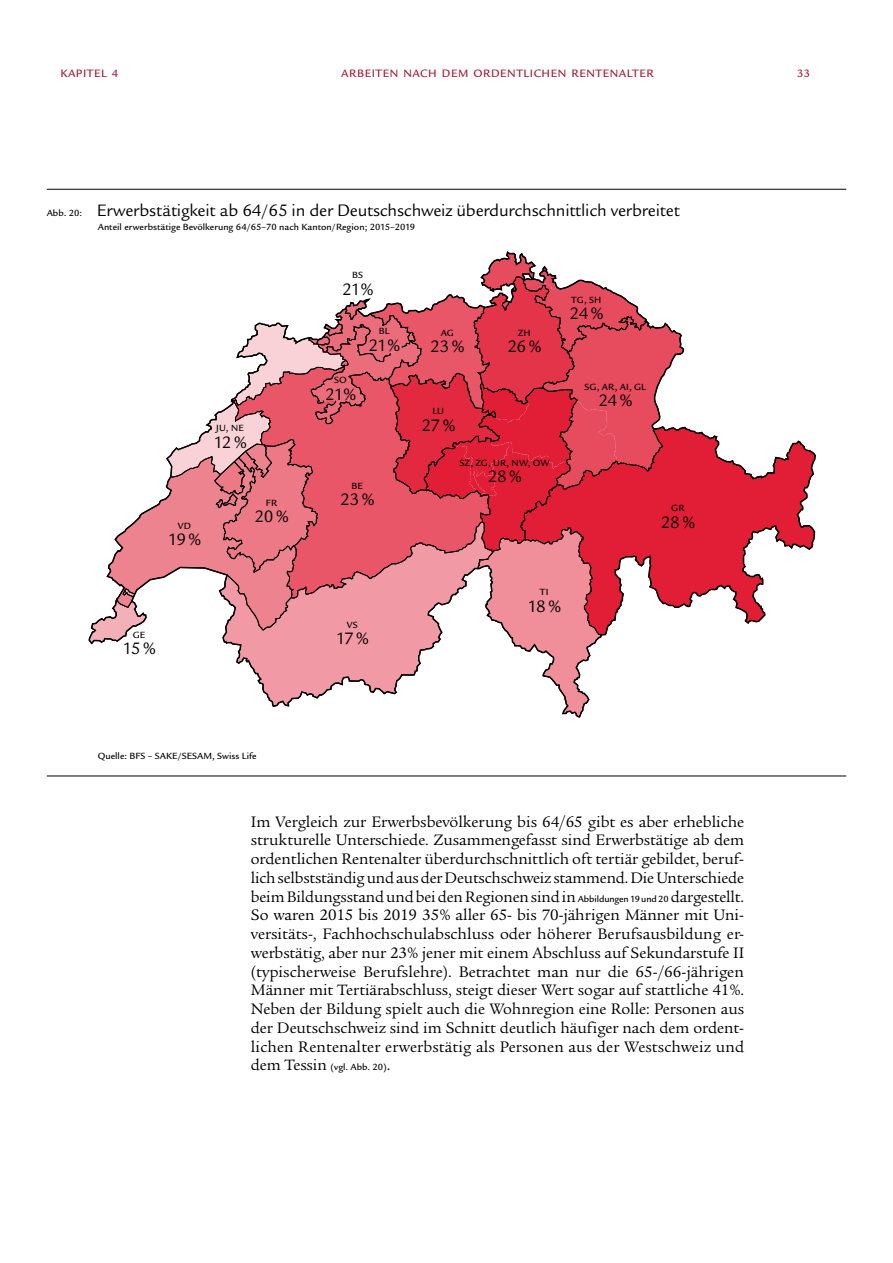
<style>
.page{position:relative;width:893px;height:1263px;background:#fff}
.page>*{position:absolute;margin:0;border:0;box-sizing:border-box;transform-origin:0 0}
.Diagramm_Titel{font:18px "Legacy Sans ITC Pro";letter-spacing:-.01em;color:#000}
.Copy_DE{font:16.5px/18.8px "Legacy Serif ITC Pro";letter-spacing:.01em;color:#000;text-align:justify}
.Navigation{font:500 11.7px "Legacy Sans ITC Pro";letter-spacing:.05em;color:#a11c36}
.Diagramm_Text_Quelle{font:500 9.75px "Legacy Sans ITC Pro";letter-spacing:.005em;color:#000}
.Copy_DE-2{font:500 9.75px "Legacy Sans ITC Pro";color:#000}
.Diagramm_Titel-2{font:500 9.75px "Legacy Sans ITC Pro";color:#000}
.s1{font-weight:500;font-size:9.75px}
.s2{font-family:"Legacy Sans ITC Pro";font-weight:500;font-size:9.75px}
.s3{font-family:"Legacy Serif ITC Pro";font-weight:400;font-size:16.5px}
</style>
<div class="page">
<hr style="left:47px;top:776px;width:799px;height:1px;background:#000">
<hr style="left:47px;top:189px;width:799px;height:1px;background:#000">
<svg style="left:684px;top:426px;width:132px;height:198px"></svg>
<svg style="left:89px;top:252px;width:595px;height:465px"></svg>
<p class="Navigation" style="left:60px;top:66px;width:59px">KAPITEL 4</p>
<p class="Navigation" style="left:341px;top:66px;width:314px">ARBEITEN NACH DEM ORDENTLICHEN RENTENALTER</p>
<p class="Navigation" style="left:797px;top:66px;width:15px">33</p>
<p class="Diagramm_Titel-2" style="left:47px;top:207px;width:37px">Abb. 20:</p>
<p class="Diagramm_Titel" style="left:162px;top:200px;width:519px">ätigkeit ab 64/65 in der Deutschschweiz überdurchschnittlich ve brei et</p>
<p class="Diagramm_Text_Quelle" style="left:262px;top:222px;width:155px">–70 nach Kanton/Region; 2015–2019</p>
<p class="Diagramm_Titel" style="left:47px;top:202px;width:621px"><span class="s1">Abb. 20:</span> Erwerbstätigkeit ab 64/65 in Deutschschweiz überdurchschnittlich verbreitet</p>
<p class="Diagramm_Text_Quelle" style="left:98px;top:222px;width:315px">Anteil erwerbstätige Bevölkerung 64/65-70 nach Kanton/Region; 2015-2019</p>
<p class="Diagramm_Text_Quelle" style="left:216px;top:422px;width:29px">JU, NE</p>
<p class="Diagramm_Titel" style="left:214px;top:432px;width:34px">12%</p>
<p class="Diagramm_Text_Quelle" style="left:178px;top:520px;width:15px">VD</p>
<p class="Diagramm_Titel" style="left:168px;top:529px;width:35px">19%</p>
<p class="Diagramm_Text_Quelle" style="left:266px;top:497px;width:13px">FR</p>
<p class="Diagramm_Titel" style="left:255px;top:506px;width:35px">20%</p>
<p class="Diagramm_Text_Quelle" style="left:133px;top:629px;width:14px">GE</p>
<p class="Diagramm_Titel" style="left:123px;top:638px;width:34px">15%</p>
<p class="Diagramm_Text_Quelle" style="left:352px;top:270px;width:13px">BS</p>
<p class="Diagramm_Titel" style="left:342px;top:279px;width:33px">21%</p>
<p class="Diagramm_Text_Quelle" style="left:334px;top:375px;width:14px">SO</p>
<p class="Diagramm_Titel" style="left:325px;top:384px;width:32px">21%</p>
<p class="Diagramm_Text_Quelle" style="left:379px;top:326px;width:12px">BL</p>
<p class="Diagramm_Titel" style="left:368px;top:335px;width:33px">21%</p>
<p class="Diagramm_Text_Quelle" style="left:351px;top:480px;width:13px">BE</p>
<p class="Diagramm_Titel" style="left:340px;top:489px;width:36px">23%</p>
<p class="Diagramm_Text_Quelle" style="left:441px;top:327px;width:15px">AG</p>
<p class="Diagramm_Titel" style="left:430px;top:336px;width:36px">23%</p>
<p class="Diagramm_Text_Quelle" style="left:432px;top:406px;width:13px">LU</p>
<p class="Diagramm_Titel" style="left:421px;top:415px;width:35px">27%</p>
<p class="Diagramm_Text_Quelle" style="left:518px;top:327px;width:14px">ZH</p>
<p class="Diagramm_Titel" style="left:507px;top:336px;width:35px">26%</p>
<p class="Diagramm_Text_Quelle" style="left:459px;top:457px;width:92px">SZ, ZG, UR, NW, OW</p>
<p class="Diagramm_Titel" style="left:488px;top:466px;width:35px">28%</p>
<p class="Diagramm_Text_Quelle" style="left:571px;top:294px;width:32px">TG, SH</p>
<p class="Diagramm_Titel" style="left:570px;top:303px;width:35px">24%</p>
<p class="Diagramm_Text_Quelle" style="left:584px;top:381px;width:63px">SG, AR, AI, GL</p>
<p class="Diagramm_Titel" style="left:598px;top:390px;width:35px">24%</p>
<p class="Diagramm_Text_Quelle" style="left:671px;top:503px;width:15px">GR</p>
<p class="Diagramm_Titel" style="left:661px;top:512px;width:35px">28%</p>
<p class="Diagramm_Text_Quelle" style="left:347px;top:619px;width:12px">VS</p>
<p class="Diagramm_Titel" style="left:336px;top:628px;width:34px">17%</p>
<p class="Diagramm_Text_Quelle" style="left:540px;top:586px;width:10px">TI</p>
<p class="Diagramm_Titel" style="left:528px;top:596px;width:35px">18%</p>
<p class="Diagramm_Text_Quelle" style="left:98px;top:750px;width:160px">Quelle: BFS – SAKE/SESAM, Swiss Life</p>
<p class="Copy_DE" style="left:251px;top:812px;width:495px">Im Vergleich zur Erwerbsbevölkerung bis 64/65 gibt es aber erhebliche strukturelle Unterschiede. Zusammengefasst sind Erwerbstätige ab dem ordentlichen Rentenalter überdurchschnittlich oft tertiär gebildet, beruf&shy;lich selbstständig und aus der Deutschschweiz stammend. Die Unterschiede beim Bildungsstand und bei den Regionen sind in <span class="s2">Abbildungen 19 und 20</span> dargestellt.<br>So waren 2015 bis 2019 35% aller 65- bis 70-jährigen Männer mit Uni&shy;versitäts-, Fachhochschulabschluss oder höherer Berufsausbildung er&shy;werbstätig, aber nur 23% jener mit einem Abschluss auf Sekundarstufe II (typischerweise Berufslehre). Betrachtet man nur die 65-/66-jährigen Männer mit Tertiärabschluss, steigt dieser Wert sogar auf stattliche 41%.<br>Neben der Bildung spielt auch die Wohnregion eine Rolle: Personen aus der Deutschschweiz sind im Schnitt deutlich häufiger nach dem ordent&shy;lichen Rentenalter erwerbstätig als Personen aus der Westschweiz und</p>
<p class="Copy_DE-2" style="left:251px;top:1062px;width:141px"><span class="s3">dem Tessin</span> (vgl. Abb. 20)<span class="s3">.</span></p>
</div>
